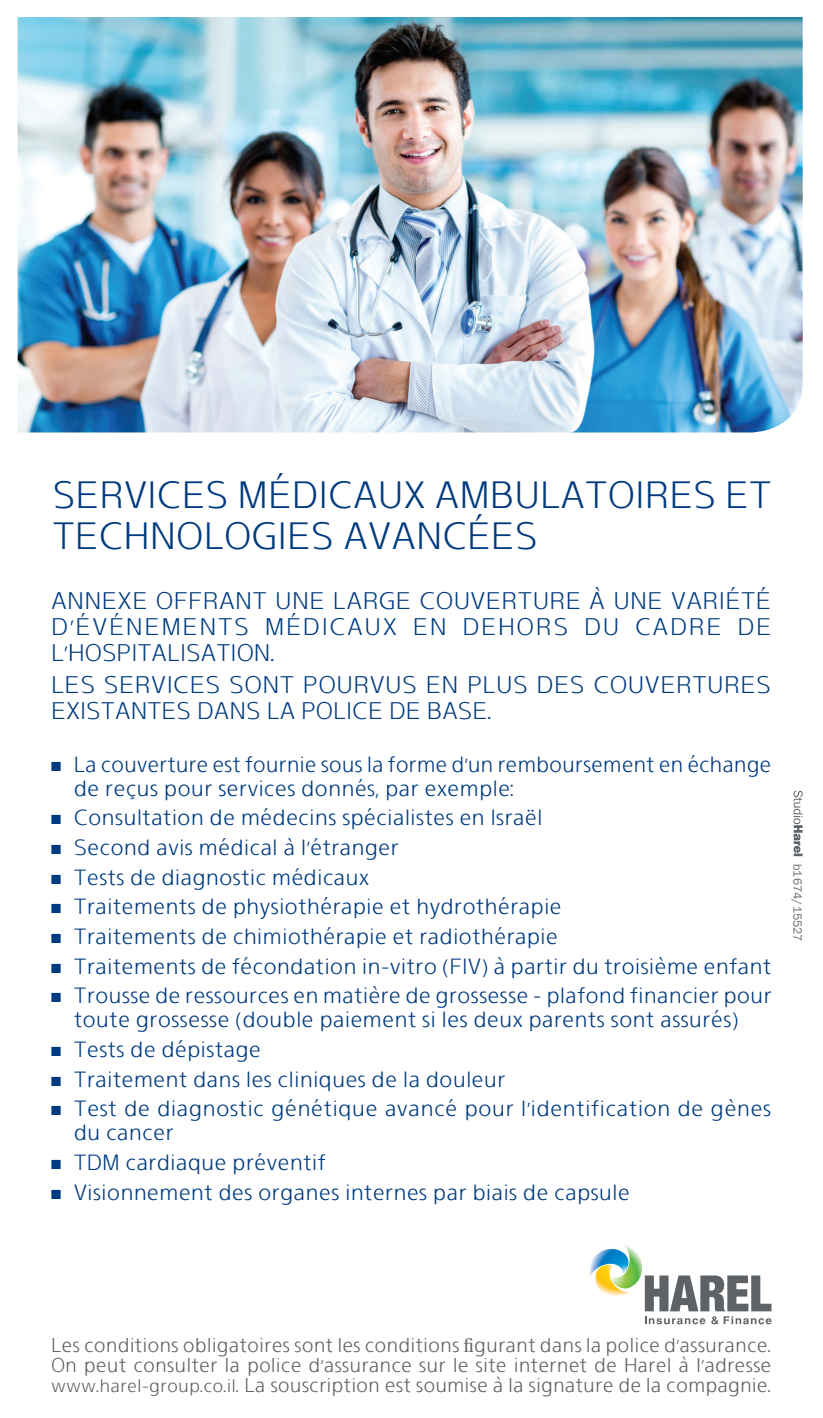
<style>
.page{position:relative;width:823px;height:1418px;background:#fff}
.page>*{position:absolute;margin:0;border:0;box-sizing:border-box;transform-origin:0 0}
.t1{font:300 38px/41px "MF Protocol Harel";color:#013b7f}
.t2{font:300 24px/26px "MF Protocol Harel";letter-spacing:.015em;color:#013b7f}
.t3{font:300 24px "MF Protocol Harel";letter-spacing:.065em;color:#013b7f}
.t4{font:300 22px/29.6px "MF Protocol Harel";color:#013b7f}
.t5{font:300 20px/20px "MF Protocol Harel";color:#5d6266;text-align:right}
.t6{font:300 18px "MF Protocol Harel";color:#5d6266}
.t7{font:13.2px "Zapf Dingbats ITC";color:#013b7f}
.t8{font:12px "Franklin Gothic";color:#6c6d70}
.s1{font-size:20px}
</style>
<div class="page">
<img style="left:18px;top:17px;width:784px;height:415px">
<svg style="left:589px;top:1245px;width:182px;height:79px"></svg>
<svg style="left:793px;top:790px;width:9px;height:66px"></svg>
<h1 class="t1" style="left:52px;top:478px;width:720px">SERVICES MÉDICAUX AMBULATOIRES ET<br>TECHNOLOGIES AVANCÉES</h1>
<p class="t2" style="left:51px;top:589px;width:721px;text-align:right">ANNEXE OFFRANT UNE LARGE COUVERTURE À UNE VARIÉTÉ<br>DE</p>
<p class="t2" style="left:51px;top:615px;width:225px">D’ÉVÉNEMENTS<br>’L HOSPITALISATION.</p>
<p class="t2" style="left:51px;top:673px;width:721px">LES SERVICES SONT POURVUS EN PLUS DES COUVERTURES<br>EXISTANTES DANS LA POLICE DE BASE.</p>
<p class="t3" style="left:264px;top:613px;width:134px">MÉDICAUX</p>
<p class="t2" style="left:462px;top:615px;width:107px">DEHORS</p>
<p class="t2" style="left:634px;top:615px;width:88px">CADRE</p>
<p class="t2" style="left:412px;top:615px;width:35px">EN</p>
<p class="t2" style="left:583px;top:615px;width:37px">DU</p>
<p class="t7" style="left:51px;top:759px;width:12px">■</p>
<p class="t7" style="left:51px;top:813px;width:12px">■</p>
<p class="t7" style="left:51px;top:843px;width:12px">■</p>
<p class="t7" style="left:51px;top:872px;width:12px">■</p>
<p class="t7" style="left:51px;top:902px;width:12px">■</p>
<p class="t7" style="left:51px;top:932px;width:12px">■</p>
<p class="t7" style="left:51px;top:961px;width:12px">■</p>
<p class="t7" style="left:51px;top:991px;width:12px">■</p>
<p class="t7" style="left:51px;top:1045px;width:12px">■</p>
<p class="t7" style="left:51px;top:1074px;width:12px">■</p>
<p class="t7" style="left:51px;top:1104px;width:12px">■</p>
<p class="t7" style="left:51px;top:1158px;width:12px">■</p>
<p class="t7" style="left:51px;top:1187px;width:12px">■</p>
<p class="t4" style="left:74px;top:751px;width:698px">La couverture est fournie sous la forme ’d un remboursement en échange</p>
<p class="t4" style="left:74px;top:775px;width:470px">de reçus pour services donnés, par exemple:<br>Consultation de médecins spécialistes en Israël</p>
<p class="t4" style="left:74px;top:834px;width:326px">Second avis médical ’là étranger</p>
<p class="t4" style="left:74px;top:864px;width:297px">Tests de diagnostic médicaux</p>
<p class="t4" style="left:74px;top:893px;width:489px">Traitements de physiothérapie et hydrothérapie</p>
<p class="t4" style="left:74px;top:923px;width:485px">Traitements de chimiothérapie et radiothérapie</p>
<p class="t4" style="left:74px;top:953px;width:698px">Traitements de fécondation in-vitro (FIV à) partir du troisième enfant</p>
<p class="t4" style="left:74px;top:982px;width:699px">Trousse de ressources en matière de grossesse – plafond financier pour</p>
<p class="t4" style="left:74px;top:1006px;width:666px">toute grossesse (double paiement si les deux parents sont assurés(<br>Tests de dépistage</p>
<p class="t4" style="left:74px;top:1066px;width:433px">Traitement dans les cliniques de la douleur</p>
<p class="t4" style="left:74px;top:1095px;width:698px">Test de diagnostic génétique avancé pour ’l identification de gènes</p>
<p class="t4" style="left:74px;top:1119px;width:253px">du cancer<br>TDM cardiaque préventif</p>
<p class="t4" style="left:74px;top:1179px;width:557px">Visionnement des organes internes par biais de capsule</p>
<p class="t8" style="left:804px;top:864px;width:79px;rotate:90deg">b1674/15527</p>
<p class="t5" style="left:51px;top:1336px;width:721px">Les conditions obligatoires sont les conditions figurant dans la police ’d assurance.<br>On peut consulter la police ’d assurance sur le site internet de Harel ’là adresse<br>La souscription est soumise laà signature de la compagnie.</p>
<p class="t6" style="left:51px;top:1375px;width:190px">www.harel-group. c o <span class="s1">.</span>i l.</p>
</div>
